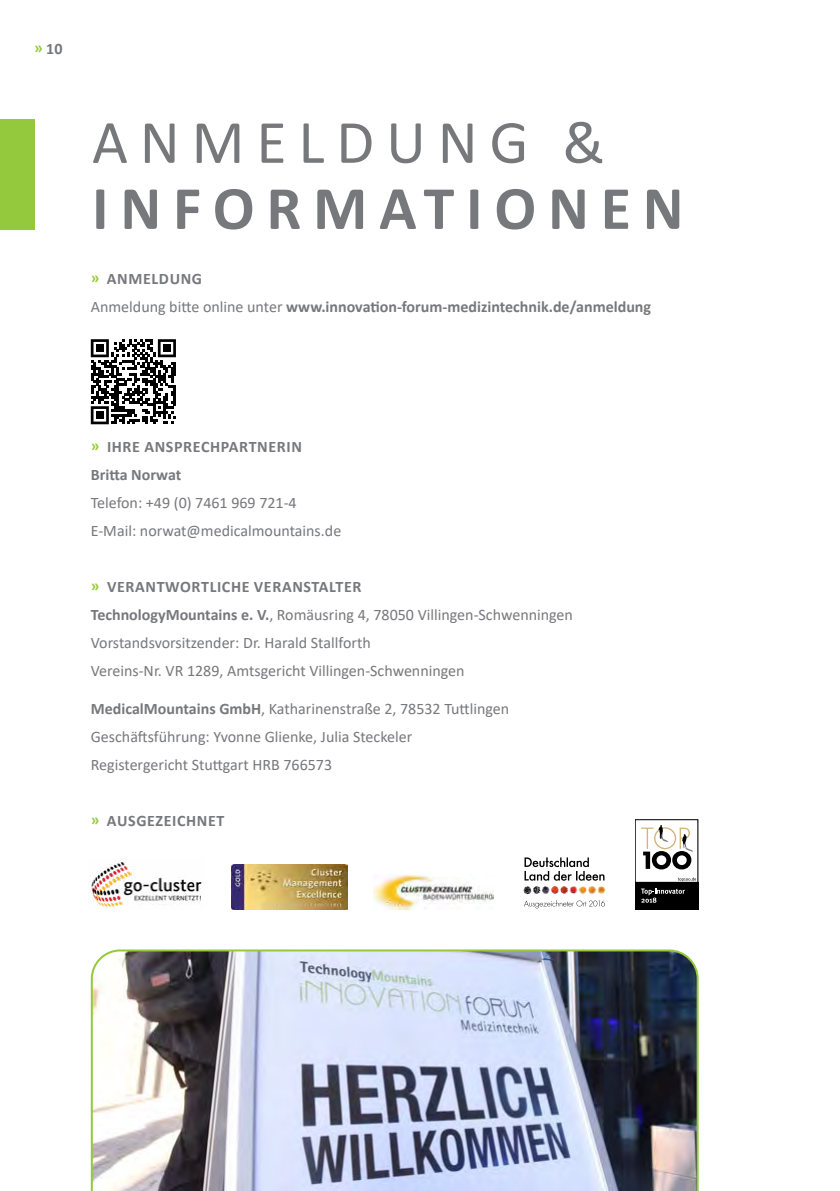
<style>
.page{position:relative;width:840px;height:1191px;background:#fff}
.page>*{position:absolute;margin:0;border:0;box-sizing:border-box;transform-origin:0 0}
.t1{font:700 62px "Calibri";letter-spacing:.19em;color:#77787b}
.t2{font:62px "Calibri";letter-spacing:.19em;color:#77787b}
.grund2{font:16px/28px "Calibri";color:#77787b}
.grund2-2{font:700 16px "Calibri";letter-spacing:.005em;color:#77787b}
.grund2-3{font:700 16px "Calibri";letter-spacing:.04em;color:#77787b}
.titel{font:700 16px "Calibri";letter-spacing:.04em;color:#77787b}
.s1{color:#95c93d}
.s2{font-weight:400}
.s3{font-weight:700}
</style>
<div class="page">
<div style="left:0;top:119px;width:34px;height:111px;background:#95c93d"></div>
<svg style="left:91px;top:339px;width:85px;height:85px"></svg>
<div style="left:96px;top:344px;width:8px;height:8px;background:#000"></div>
<div style="left:163px;top:344px;width:8px;height:8px;background:#000"></div>
<div style="left:96px;top:411px;width:8px;height:8px;background:#000"></div>
<img style="left:89px;top:858px;width:113px;height:50px">
<img style="left:231px;top:864px;width:116px;height:45px">
<div style="left:634px;top:882px;width:63px;height:27px;background:#000"></div>
<svg style="left:641px;top:888px;width:43px;height:14px"></svg>
<svg style="left:635px;top:819px;width:62px;height:63px"></svg>
<img style="left:373px;top:874px;width:120px;height:35px">
<svg style="left:524px;top:857px;width:80px;height:32px"></svg>
<svg style="left:524px;top:900px;width:80px;height:8px"></svg>
<img style="left:90px;top:949px;width:609px;height:242px">
<p class="grund2-2" style="left:34px;top:37px;width:30px"><span class="s1">»</span> 10</p>
<p class="t2" style="left:92px;top:99px;width:514px">ANMELDUNG &amp;</p>
<p class="t1" style="left:92px;top:164px;width:592px">INFORMATIONEN</p>
<p class="titel" style="left:91px;top:268px;width:113px"><span class="s1">»</span> ANMELDUNG</p>
<p class="grund2-2" style="left:91px;top:296px;width:561px"><span class="s2">Anmeldung bitte online unter</span> www.innovation-forum-medizintechnik.de/anmeldung</p>
<p class="titel" style="left:91px;top:436px;width:212px"><span class="s1">»</span> IHRE ANSPRECHPARTNERIN</p>
<p class="grund2" style="left:91px;top:460px;width:252px"><span class="s3">Britta Norwat<br></span>Telefon: +49 (0) 7461 969 721-4<br>E-Mail: norwat@medicalmountains.de</p>
<p class="grund2-3" style="left:91px;top:576px;width:272px"><span class="s1">»</span> VERANTWORTLICHE VERANSTALTER</p>
<p class="grund2" style="left:91px;top:600px;width:483px"><span class="s3">TechnologyMountains e. V.</span>, Romäusring 4, 78050 Villingen-Schwenningen<br>Vorstandsvorsitzender: Dr. Harald Stallforth<br>Vereins-Nr. VR 1289, Amtsgericht Villingen-Schwenningen</p>
<p class="grund2" style="left:91px;top:694px;width:420px"><span class="s3">MedicalMountains GmbH</span>, Katharinenstraße 2, 78532 Tuttlingen<br>Geschäftsführung: Yvonne Glienke, Julia Steckeler<br>Registergericht Stuttgart HRB 766573</p>
<p class="grund2-3" style="left:91px;top:810px;width:135px"><span class="s1">»</span> AUSGEZEICHNET</p>
</div>
